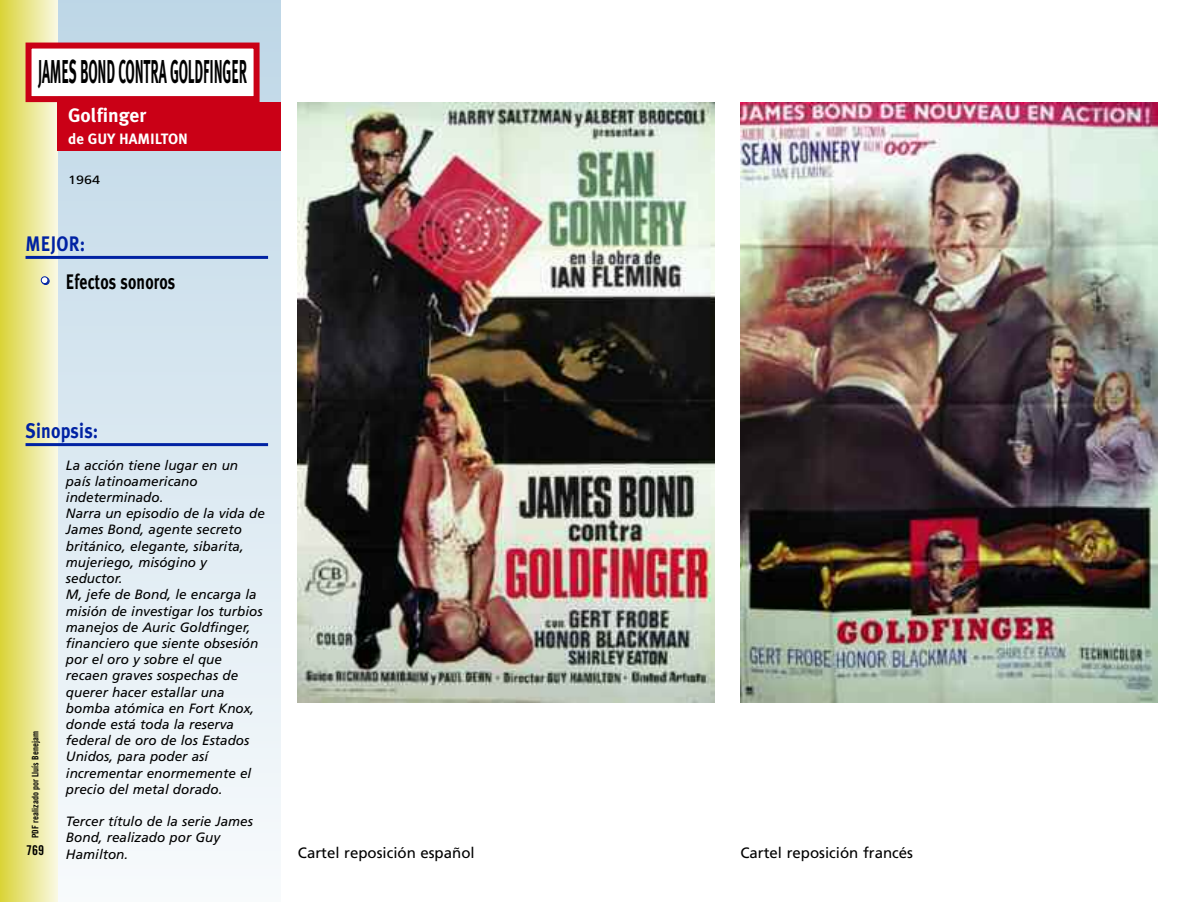
<style>
.page{position:relative;width:1200px;height:902px;background:#fff}
.page>*{position:absolute;margin:0;border:0;box-sizing:border-box;transform-origin:0 0}
.t1{font:700 33px "Meta Plus";letter-spacing:-.01em;color:#000;scale:.42 1}
.t2{font:700 21px "Meta Plus";letter-spacing:.01em;color:#000;scale:.75 1}
.t3{font:700 21px "Meta Plus";letter-spacing:.01em;color:#0022a3;scale:.85 1}
.t4{font:700 19.5px "Meta Plus";color:#fff}
.t5{font:15px "Frutiger";color:#000}
.t6{font:700 15px "Meta Plus";color:#fff}
.t7{font:italic 13.5px/16.2px "Frutiger";color:#000}
.t8{font:13.5px "Trade Gothic Bold Cond Twenty";color:#000}
.t9{font:12px "Frutiger";color:#000;scale:1.2 1}
.t10{font:9px "Trade Gothic Bold Cond Twenty";color:#000}
.s1{font-family:"Futura";font-weight:800;font-size:18px;color:#fff}
</style>
<div class="page">
<div style="left:0;top:0;width:281px;height:901px;background:linear-gradient(to bottom,#bdd5e6,#f8fbfd)"></div>
<div style="left:0;top:0;width:57px;height:901px;background:linear-gradient(to right,#dad437,#f9f8e0)"></div>
<div style="left:32px;top:49px;width:221px;height:47px;background:#fff"></div>
<div style="left:26px;top:43px;width:233px;height:59px;border:6px solid #ca0016"></div>
<div style="left:57px;top:102px;width:224px;height:49px;background:#ca0016"></div>
<hr style="left:26px;top:256px;width:242px;height:3px;background:#0022a3">
<img style="left:298px;top:102px;width:416px;height:600px">
<img style="left:740px;top:102px;width:417px;height:600px">
<hr style="left:26px;top:443px;width:242px;height:3px;background:#0022a3">
<h1 class="t1" style="left:38px;top:52px;width:499px">JAMES BOND CONTRA GOLDFINGER</h1>
<h3 class="t4" style="left:68px;top:103px;width:80px">Golfinger</h3>
<p class="t6" style="left:68px;top:130px;width:121px">de GUY HAMILTON</p>
<p class="t9" style="left:68px;top:175px;width:28px">1964</p>
<h2 class="t3" style="left:26px;top:231px;width:72px">MEJOR:</h2>
<h2 class="t2" style="left:37px;top:269px;width:186px"><span class="s1">•</span> Efectos sonoros</h2>
<h2 class="t3" style="left:26px;top:418px;width:87px">Sinopsis:</h2>
<p class="t7" style="left:66px;top:458px;width:200px">La acción tiene lugar en un país latinoamericano indeterminado.<br>Narra un episodio de la vida de<br>James Bond, agente secreto británico, elegante, sibarita, mujeriego, misógino y seductor.<br>M, jefe de Bond, le encarga la misión de investigar los turbios manejos de Auric Goldfinger, financiero que siente obsesión por el oro y sobre el que recaen graves sospechas de querer hacer estallar una bomba atómica en Fort Knox, donde está toda la reserva federal de oro de los Estados<br>Unidos, para poder así incrementar enormemente el precio del metal dorado.</p>
<p class="t7" style="left:66px;top:814px;width:188px">Tercer título de la serie James<br>Bond, realizado por Guy<br>Hamilton.</p>
<p class="t10" style="left:32px;top:838px;width:108px;rotate:-90deg">PDF realizado por Lluís Benejam</p>
<p class="t8" style="left:26px;top:845px;width:19px">769</p>
<p class="t5" style="left:298px;top:846px;width:178px">Cartel reposición español</p>
<p class="t5" style="left:740px;top:846px;width:174px">Cartel reposición francés</p>
</div>
